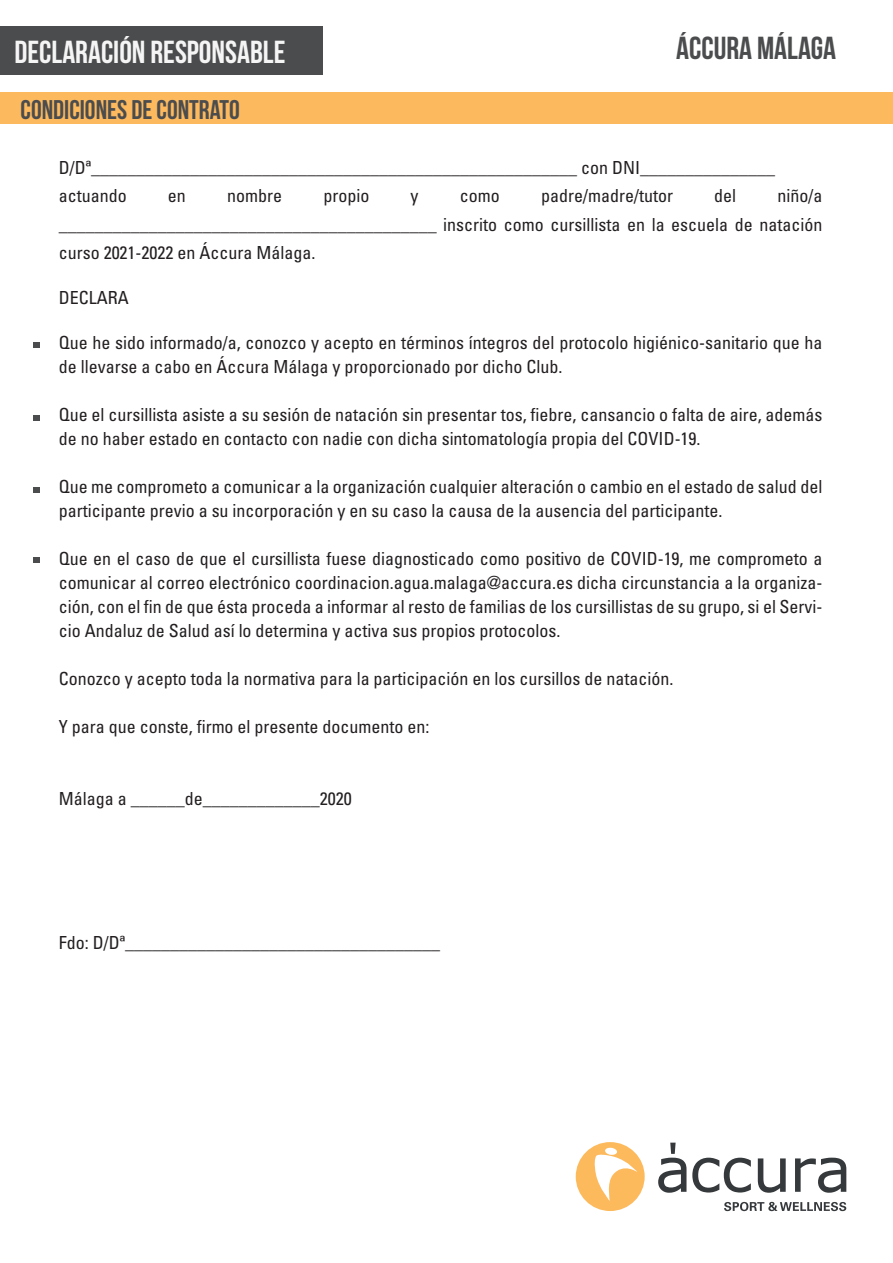
<style>
.page{position:relative;width:893px;height:1263px;background:#fff}
.page>*{position:absolute;margin:0;border:0;box-sizing:border-box;transform-origin:0 0}
.t1{font:700 31.8px "Bebas Neue";color:#f5f5f5}
.t2{font:700 31.8px "Bebas Neue";color:#4b4c4d}
.t3{font:700 27px "Bebas Neue";color:#4b4c4d}
.t4{font:condensed 18px/24px "Univers";color:#231f20}
</style>
<div class="page">
<div style="left:576px;top:1142px;width:69px;height:69px;background:#fcba5d;border-radius:50%"></div>
<svg style="left:594px;top:1147px;width:43px;height:54px"></svg>
<svg style="left:724px;top:1202px;width:122px;height:9px"></svg>
<svg style="left:658px;top:1142px;width:188px;height:51px"></svg>
<div style="left:0;top:26px;width:323px;height:48px;background:#4b4c4d"></div>
<div style="left:0;top:93px;width:893px;height:31px;background:#fcb95e"></div>
<svg style="left:33px;top:343px;width:6px;height:5px"></svg>
<svg style="left:33px;top:415px;width:6px;height:5px"></svg>
<svg style="left:33px;top:487px;width:6px;height:6px"></svg>
<svg style="left:33px;top:558px;width:6px;height:5px"></svg>
<h1 class="t1" style="left:15px;top:34px;width:272px">DECLARACIÓN RESPONSABLE</h1>
<h2 class="t3" style="left:21px;top:95px;width:221px">CONDICIONES DE CONTRATO</h2>
<h1 class="t2" style="left:676px;top:30px;width:162px">ÁCCURA MÁLAGA</h1>
<p class="t4" style="left:59px;top:153px;width:718px;line-height:28.5px">D/Dª______________________________________________________ con DNI_______________ actuando</p>
<p class="t4" style="left:59px;top:181px;width:765px;line-height:28.5px;text-align:justify;text-indent:719px">niño/a __________________________________________ inscrito como cursillista en la escuela de natación curso 2021-2022 en Áccura Málaga.</p>
<p class="t4" style="left:59px;top:286px;width:72px">DECLARA</p>
<p class="t4" style="left:59px;top:331px;width:765px">Que he sido informado/a, conozco y acepto en términos íntegros del protocolo higiénico-sanitario que ha de llevarse a cabo en Áccura Málaga y proporcionado por dicho Club.</p>
<p class="t4" style="left:59px;top:403px;width:765px">Que el cursillista asiste a su sesión de natación sin presentar tos, fiebre, cansancio o falta de aire, además de no haber estado en contacto con nadie con dicha sintomatología propia del COVID-19.</p>
<p class="t4" style="left:59px;top:475px;width:765px">Que me comprometo a comunicar a la organización cualquier alteración o cambio en el estado de salud del participante previo a su incorporación y en su caso la causa de la ausencia del participante.</p>
<p class="t4" style="left:59px;top:547px;width:765px;text-align:justify">Que en el caso de que el cursillista fuese diagnosticado como positivo de COVID-19, me comprometo a comunicar al correo electrónico coordinacion.agua.malaga@accura.es dicha circunstancia a la organiza&shy;ción, con el fin de que ésta proceda a informar al resto de familias de los cursillistas de su grupo, si el Servi&shy;cio Andaluz de Salud así lo determina y activa sus propios protocolos.</p>
<p class="t4" style="left:59px;top:667px;width:616px">Conozco y acepto toda la normativa para la participación en los cursillos de natación.</p>
<p class="t4" style="left:59px;top:715px;width:372px">Y para que conste, firmo el presente documento en:</p>
<p class="t4" style="left:168px;top:184px;width:19px">en</p>
<p class="t4" style="left:227px;top:184px;width:56px">nombre</p>
<p class="t4" style="left:323px;top:184px;width:47px">propio</p>
<p class="t4" style="left:411px;top:184px;width:9px">y</p>
<p class="t4" style="left:460px;top:184px;width:41px">como</p>
<p class="t4" style="left:541px;top:184px;width:133px">padre/madre/tutor</p>
<p class="t4" style="left:714px;top:184px;width:23px">del</p>
<p class="t4" style="left:59px;top:787px;width:294px">Málaga a ______de_____________2020</p>
<p class="t4" style="left:59px;top:931px;width:383px">Fdo: D/Dª___________________________________</p>
</div>
